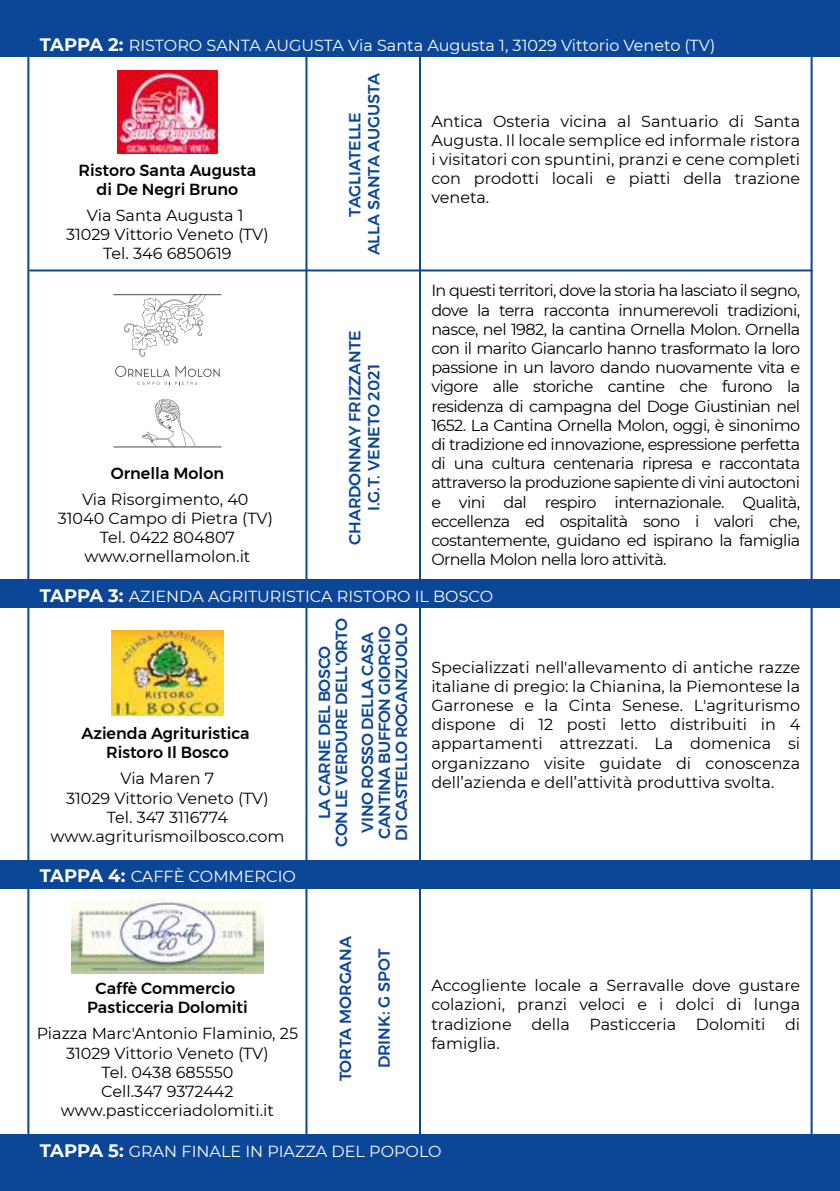
<style>
.page{position:relative;width:840px;height:1191px;background:#fff}
.page>*{position:absolute;margin:0;border:0;box-sizing:border-box;transform-origin:0 0}
.t1{font:16px/19.2px "Montserrat";color:#000;text-align:justify}
.t2{font:16px "Montserrat";color:#fff}
.t3{font:500 16px/19.2px "Montserrat";color:#000;text-align:center}
.t4{font:500 16px/17px "Montserrat";letter-spacing:-.025em;color:#0b4697;text-align:center}
.t5{font:500 16px/19.2px "Montserrat";color:#0b4697;text-align:center}
.s1{font-weight:700;font-size:18px}
</style>
<div class="page">
<div style="left:0;top:0;width:839px;height:57px;background:#0b4697"></div>
<div style="left:0;top:1134px;width:839px;height:57px;background:#0b4697"></div>
<hr style="left:27px;top:0;width:2px;height:1134px;background:#0b4697">
<hr style="left:810px;top:0;width:2px;height:1134px;background:#0b4697">
<hr style="left:29px;top:269px;width:783px;height:2px;background:#0b4697">
<hr style="left:419px;top:57px;width:2px;height:1077px;background:#0b4697">
<hr style="left:305px;top:57px;width:2px;height:1077px;background:#0b4697">
<svg style="left:141px;top:398px;width:54px;height:48px"></svg>
<svg style="left:124px;top:295px;width:83px;height:62px"></svg>
<svg style="left:115px;top:366px;width:104px;height:19px"></svg>
<hr style="left:114px;top:446px;width:107px;height:1px;background:#4a4a49">
<hr style="left:114px;top:294px;width:107px;height:1px;background:#4a4a49">
<img style="left:117px;top:70px;width:100px;height:83px">
<div style="left:0;top:579px;width:839px;height:29px;background:#0b4697"></div>
<div style="left:0;top:860px;width:839px;height:28px;background:#0b4697"></div>
<img style="left:111px;top:630px;width:112px;height:85px">
<img style="left:71px;top:899px;width:192px;height:74px">
<p class="t2" style="left:40px;top:34px;width:676px"><span class="s1">TAPPA 2:</span> RISTORO SANTA AUGUSTA Via Santa Augusta 1, 31029 Vittorio Veneto (TV)</p>
<p class="t3" style="left:78px;top:160px;width:179px">Ristoro Santa Augusta di De Negri Bruno</p>
<p class="t1" style="left:66px;top:205px;width:204px;text-align:center">Via Santa Augusta 1<br>31029 Vittorio Veneto (TV)<br>Tel. 346 6850619</p>
<p class="t3" style="left:111px;top:463px;width:115px">Ornella Molon</p>
<p class="t1" style="left:58px;top:489px;width:217px;text-align:center">Via Risorgimento, 40<br>31040 Campo di Pietra (TV)<br>Tel. 0422 804807 www.ornellamolon.it</p>
<p class="t5" style="left:345px;top:255px;width:183px;rotate:-90deg">TAGLIATELLE<br>ALLA SANTA AUGUSTA</p>
<p class="t5" style="left:345px;top:545px;width:216px;rotate:-90deg">CHARDONNAY FRIZZANTE<br>I.G.T. VENETO 2021</p>
<p class="t1" style="left:431px;top:111px;width:370px">Antica Osteria vicina al Santuario di Santa Augusta. Il locale semplice ed informale ristora i visitatori con spuntini, pranzi e cene completi con prodotti locali e piatti della trazione veneta.</p>
<p class="t1" style="left:431px;top:280px;width:370px">In questi territori, dove la storia ha lasciato il segno, dove la terra racconta innumerevoli tradizioni, nasce, nel 1982, la cantina Ornella Molon. Ornella con il marito Giancarlo hanno trasformato la loro passione in un lavoro dando nuovamente vita e vigore alle storiche cantine che furono la residenza di campagna del Doge Giustinian nel 1652. La Cantina Ornella Molon, oggi, è sinonimo di tradizione ed innovazione, espressione perfetta di una cultura centenaria ripresa e raccontata attraverso la produzione sapiente di vini autoctoni e vini dal respiro internazionale. Qualità, eccellenza ed ospitalità sono i valori che, costantemente, guidano ed ispirano la famiglia Ornella Molon nella loro attività.</p>
<p class="t2" style="left:40px;top:585px;width:455px"><span class="s1">TAPPA 3:</span> AZIENDA AGRITURISTICA RISTORO IL BOSCO</p>
<p class="t3" style="left:81px;top:724px;width:170px">Azienda Agrituristica<br>Ristoro Il Bosco</p>
<p class="t1" style="left:50px;top:768px;width:235px;text-align:center">Via Maren 7<br>31029 Vittorio Veneto (TV)<br>Tel. 347 3116774 www.agriturismoilbosco.com</p>
<p class="t2" style="left:40px;top:865px;width:258px"><span class="s1">TAPPA 4:</span> CAFFÈ COMMERCIO</p>
<p class="t4" style="left:315px;top:846px;width:230px;rotate:-90deg">LA CARNE DEL BOSCO<br>CON LE VERDURE DELL'ORTO</p>
<p class="t4" style="left:358px;top:841px;width:219px;rotate:-90deg">VINO ROSSO DELLA CASA<br>CANTINA BUFFON GIORGIO<br>DI CASTELLO ROGANZUOLO</p>
<p class="t3" style="left:87px;top:979px;width:162px">Caffè Commercio<br>Pasticceria Dolomiti</p>
<p class="t1" style="left:37px;top:1023px;width:263px;text-align:center">Piazza Marc'Antonio Flaminio, 25<br>31029 Vittorio Veneto (TV)<br>Tel. 0438 685550<br>Cell.347 9372442 www.pasticceriadolomiti.it</p>
<p class="t5" style="left:336px;top:1081px;width:147px;rotate:-90deg">TORTA MORGANA</p>
<p class="t5" style="left:374px;top:1068px;width:121px;rotate:-90deg">DRINK: G SPOT</p>
<p class="t1" style="left:431px;top:656px;width:370px">Specializzati nell'allevamento di antiche razze italiane di pregio: la Chianina, la Piemontese la Garronese e la Cinta Senese. L'agriturismo dispone di 12 posti letto distribuiti in 4 appartamenti attrezzati. La domenica si organizzano visite guidate di conoscenza dell’azienda e dell’attività produttiva svolta.</p>
<p class="t1" style="left:431px;top:975px;width:370px">Accogliente locale a Serravalle dove gustare colazioni, pranzi veloci e i dolci di lunga tradizione della Pasticceria Dolomiti di famiglia.</p>
<p class="t2" style="left:40px;top:1139px;width:403px"><span class="s1">TAPPA 5:</span> GRAN FINALE IN PIAZZA DEL POPOLO</p>
</div>
